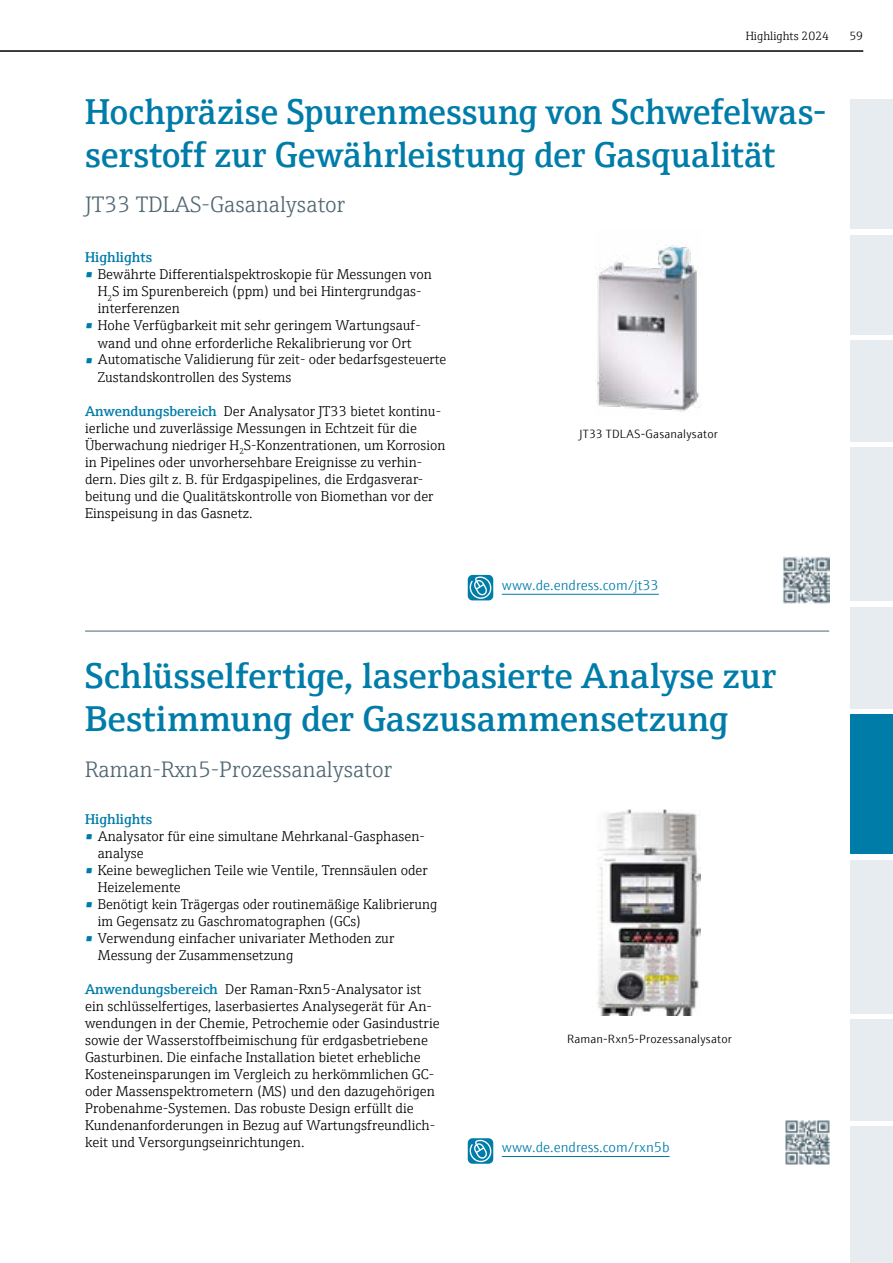
<style>
.page{position:relative;width:893px;height:1263px;background:#fff}
.page>*{position:absolute;margin:0;border:0;box-sizing:border-box;transform-origin:0 0}
.t1{font:600 36px/43.2px "E+H Serif";letter-spacing:.005em;color:#007ca9}
.t2{font:300 22.5px "E+H Serif";color:#516771}
.t3{font:300 14.25px/17px "E+H Serif";color:#000}
.t4{font:300 14.25px "E+H Sans";color:#007ca9}
.t5{font:600 14.25px "E+H Serif";color:#007ca9}
.t6{font:300 12px "E+H Sans";letter-spacing:.01em;color:#000}
.t7{font:300 12px "E+H Serif";color:#000}
.s1{font-weight:600;color:#007ca9}
</style>
<div class="page">
<hr style="left:0;top:51px;width:863px;height:1px;background:#000">
<div style="left:850px;top:341px;width:43px;height:101px;background:#e7ecf0"></div>
<div style="left:850px;top:448px;width:43px;height:153px;background:#e7ecf0"></div>
<div style="left:850px;top:235px;width:43px;height:99px;background:#e7ecf0"></div>
<div style="left:850px;top:607px;width:43px;height:101px;background:#e7ecf0"></div>
<div style="left:850px;top:99px;width:43px;height:130px;background:#e7ecf0"></div>
<div style="left:850px;top:860px;width:43px;height:154px;background:#e7ecf0"></div>
<div style="left:850px;top:1127px;width:43px;height:136px;background:#e7ecf0"></div>
<div style="left:850px;top:1020px;width:43px;height:101px;background:#e7ecf0"></div>
<div style="left:850px;top:714px;width:43px;height:140px;background:#007ca9"></div>
<svg style="left:468px;top:575px;width:25px;height:25px"></svg>
<hr style="left:502px;top:594px;width:157px;height:1px;background:#007ca9">
<hr style="left:85px;top:631px;width:744px;height:1px;background:#516771">
<svg style="left:468px;top:1138px;width:25px;height:26px"></svg>
<hr style="left:502px;top:1156px;width:167px;height:1px;background:#007ca9">
<img style="left:595px;top:243px;width:106px;height:169px">
<img style="left:597px;top:809px;width:103px;height:207px">
<img style="left:782px;top:556px;width:47px;height:47px">
<img style="left:785px;top:1120px;width:45px;height:45px">
<p class="t7" style="left:746px;top:27px;width:85px">Highlights 2024</p>
<p class="t7" style="left:849px;top:27px;width:15px">59</p>
<h1 class="t1" style="left:85px;top:87px;width:743px">Hochpräzise Spurenmessung von Schwefelwas&shy;serstoff zur Gewährleistung der Gasqualität</h1>
<h2 class="t2" style="left:85px;top:188px;width:261px">JT33 TDLAS-Gasanalysator</h2>
<p class="t5" style="left:85px;top:247px;width:69px">Highlights</p>
<p class="t3" style="left:98px;top:265px;width:336px;text-indent:-13px"><span class="s1">•</span> Bewährte Differentialspektroskopie für Messungen von<br>H<sub>2</sub>S im Spurenbereich (ppm) und bei Hintergrundgas&shy;interferenzen</p>
<p class="t3" style="left:85px;top:316px;width:337px;text-align:center"><span class="s1">•</span> Hohe Verfügbarkeit mit sehr geringem Wartungsauf&shy;wand und ohne erforderliche Rekalibrierung vor Ort</p>
<p class="t3" style="left:98px;top:350px;width:350px;text-indent:-13px"><span class="s1">•</span> Automatische Validierung für zeit- oder bedarfsgesteuerte<br>Zustandskontrollen des Systems</p>
<p class="t3" style="left:85px;top:401px;width:362px"><span class="s1">Anwendungsbereich</span> Der Analysator JT33 bietet kontinu&shy;ierliche und zuverlässige Messungen in Echtzeit für die Überwachung niedriger H<sub>2</sub>S-Konzentrationen, um Korrosion in Pipelines oder unvorhersehbare Ereignisse zu verhin&shy;dern. Dies gilt z. B. für Erdgaspipelines, die Erdgasverar&shy;beitung und die Qualitätskontrolle von Biomethan vor der Einspeisung in das Gasnetz.</p>
<p class="t6" style="left:579px;top:425px;width:140px">JT33 TDLAS-Gasanalysator</p>
<p class="t4" style="left:502px;top:575px;width:159px">www.de.endress.com/jt33</p>
<h1 class="t1" style="left:85px;top:651px;width:693px">Schlüsselfertige, laserbasierte Analyse zur<br>Bestimmung der Gaszusammensetzung</h1>
<h2 class="t2" style="left:85px;top:752px;width:309px">Raman-Rxn5-Prozessanalysator</h2>
<p class="t5" style="left:85px;top:808px;width:69px">Highlights</p>
<p class="t3" style="left:98px;top:826px;width:329px;text-indent:-13px"><span class="s1">•</span> Analysator für eine simultane Mehrkanal-Gasphasen&shy;analyse</p>
<p class="t3" style="left:98px;top:860px;width:332px;text-indent:-13px"><span class="s1">•</span> Keine beweglichen Teile wie Ventile, Trennsäulen oder<br>Heizelemente</p>
<p class="t3" style="left:98px;top:894px;width:341px;text-indent:-13px"><span class="s1">•</span> Benötigt kein Trägergas oder routinemäßige Kalibrierung im Gegensatz zu Gaschromatographen (GCs)</p>
<p class="t3" style="left:98px;top:928px;width:298px;text-indent:-13px"><span class="s1">•</span> Verwendung einfacher univariater Methoden zur<br>Messung der Zusammensetzung</p>
<p class="t3" style="left:85px;top:979px;width:356px"><span class="s1">Anwendungsbereich</span> Der Raman-Rxn5-Analysator ist ein schlüsselfertiges, laserbasiertes Analysegerät für An&shy;wendungen in der Chemie, Petrochemie oder Gasindustrie sowie der Wasserstoffbeimischung für erdgasbetriebene Gasturbinen. Die einfache Installation bietet erhebliche Kosteneinsparungen im Vergleich zu herkömmlichen GC&shy;oder Massenspektrometern (MS) und den dazugehörigen Probenahme-Systemen. Das robuste Design erfüllt die Kundenanforderungen in Bezug auf Wartungsfreundlich&shy;keit und Versorgungseinrichtungen.</p>
<p class="t6" style="left:567px;top:1029px;width:166px">Raman-Rxn5-Prozessanalysator</p>
<p class="t4" style="left:502px;top:1137px;width:169px">www.de.endress.com/rxn5b</p>
</div>
